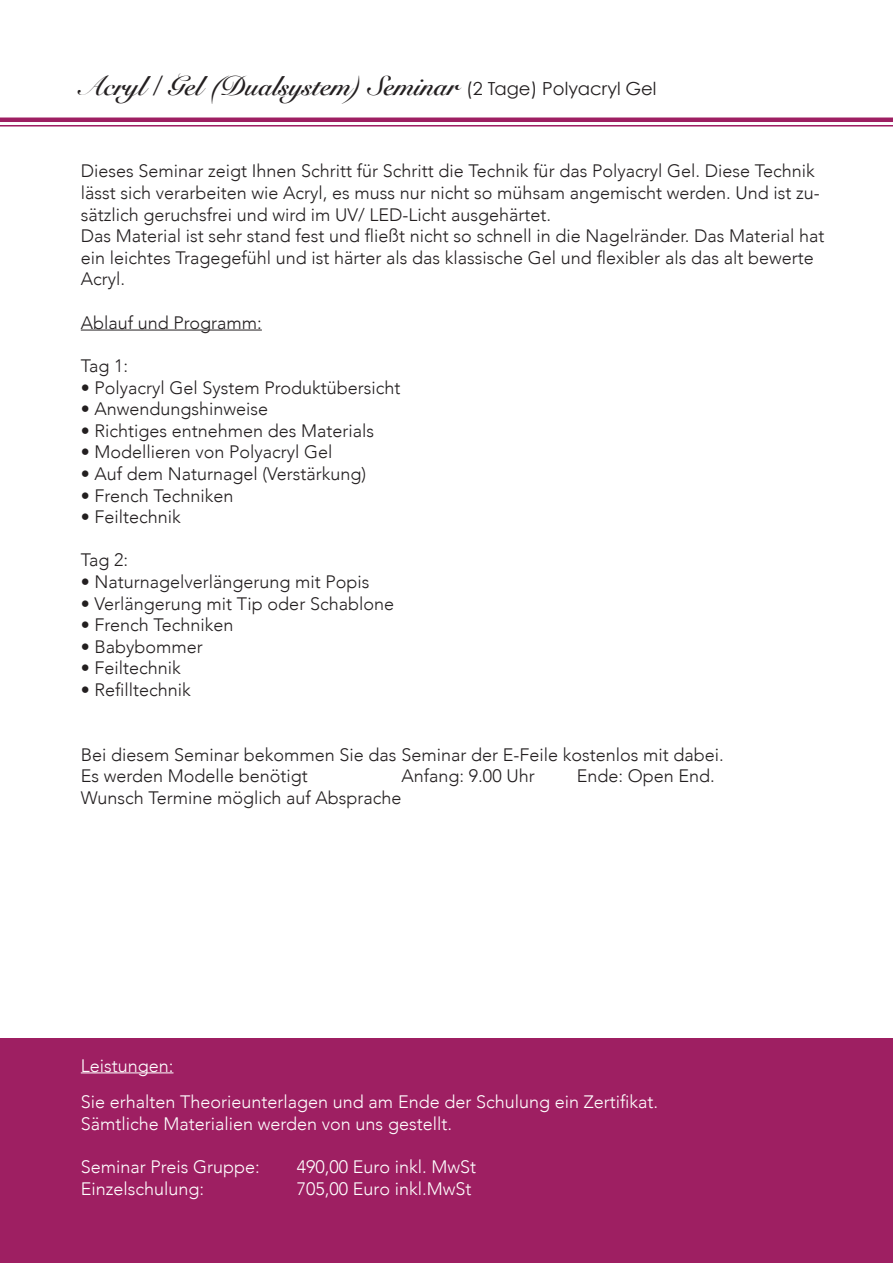
<style>
.page{position:relative;width:893px;height:1263px;background:#fff}
.page>*{position:absolute;margin:0;border:0;box-sizing:border-box;transform-origin:0 0}
.t1{font:700 27px "Snell Roundhand";color:#231f20}
.t2{font:300 18px/21.6px "Avenir";color:#231f20}
.t3{font:300 18px/36.6px "Avenir";color:#fff}
.s1{font-family:"Century Gothic";font-weight:400;font-size:18px}
</style>
<div class="page">
<div style="left:0;top:1039px;width:893px;height:224px;background:#9e1f62"></div>
<hr style="left:81px;top:330px;width:181px;height:1px;background:#231f20">
<hr style="left:81px;top:1072px;width:92px;height:1px;background:#fff">
<div style="left:0;top:117px;width:893px;height:5px;background:#9e1f62"></div>
<hr style="left:0;top:125px;width:893px;height:1px;background:#9e1f62">
<h1 class="t1" style="left:81px;top:62px;width:577px">Acryl / Gel (Dualsystem) Seminar <span class="s1">(2 Tage) Polyacryl Gel</span></h1>
<p class="t2" style="left:81px;top:160px;width:745px">Dieses Seminar zeigt Ihnen Schritt für Schritt die Technik für das Polyacryl Gel. Diese Technik lässt sich verarbeiten wie Acryl, es muss nur nicht so mühsam angemischt werden. Und ist zu&shy;sätzlich geruchsfrei und wird im UV/ LED-Licht ausgehärtet.<br>Das Material ist sehr stand fest und fließt nicht so schnell in die Nagelränder. Das Material hat ein leichtes Tragegefühl und ist härter als das klassische Gel und flexibler als das alt bewerte Acryl.</p>
<p class="t2" style="left:81px;top:312px;width:183px">Ablauf und Programm:</p>
<p class="t2" style="left:81px;top:355px;width:49px">Tag 1:</p>
<p class="t2" style="left:81px;top:376px;width:321px">• Polyacryl Gel System Produktübersicht</p>
<p class="t2" style="left:81px;top:398px;width:189px">• Anwendungshinweise</p>
<p class="t2" style="left:81px;top:420px;width:295px">• Richtiges entnehmen des Materials</p>
<p class="t2" style="left:81px;top:441px;width:253px">• Modellieren von Polyacryl Gel</p>
<p class="t2" style="left:81px;top:463px;width:287px">• Auf dem Naturnagel (Verstärkung)</p>
<p class="t2" style="left:81px;top:484px;width:154px">• French Techniken</p>
<p class="t2" style="left:81px;top:506px;width:102px">• Feiltechnik</p>
<p class="t2" style="left:81px;top:549px;width:49px">Tag 2:</p>
<p class="t2" style="left:81px;top:571px;width:290px">• Naturnagelverlängerung mit Popis</p>
<p class="t2" style="left:81px;top:592px;width:315px">• Verlängerung mit Tip oder Schablone</p>
<p class="t2" style="left:81px;top:614px;width:154px">• French Techniken</p>
<p class="t2" style="left:81px;top:636px;width:124px">• Babybommer</p>
<p class="t2" style="left:81px;top:657px;width:102px">• Feiltechnik</p>
<p class="t2" style="left:81px;top:679px;width:112px">• Refilltechnik</p>
<p class="t2" style="left:81px;top:744px;width:644px">Bei diesem Seminar bekommen Sie das Seminar der E-Feile kostenlos mit dabei.<br>Es werden Modelle benötigt</p>
<p class="t2" style="left:402px;top:765px;width:135px">Anfang: 9.00 Uhr</p>
<p class="t2" style="left:577px;top:765px;width:140px">Ende: Open End.</p>
<p class="t2" style="left:81px;top:787px;width:322px">Wunsch Termine möglich auf Absprache</p>
<p class="t3" style="left:81px;top:1047px;width:579px">Leistungen:<br>Sie erhalten Theorieunterlagen und am Ende der Schulung ein Zertifikat.</p>
<p class="t3" style="left:81px;top:1105px;width:373px">Sämtliche Materialien werden von uns gestellt.</p>
<p class="t3" style="left:81px;top:1148px;width:181px">Seminar Preis Gruppe:</p>
<p class="t3" style="left:297px;top:1148px;width:181px">490,00 Euro inkl. MwSt</p>
<p class="t3" style="left:81px;top:1170px;width:125px">Einzelschulung:</p>
<p class="t3" style="left:297px;top:1170px;width:176px">705,00 Euro inkl.MwSt</p>
</div>
